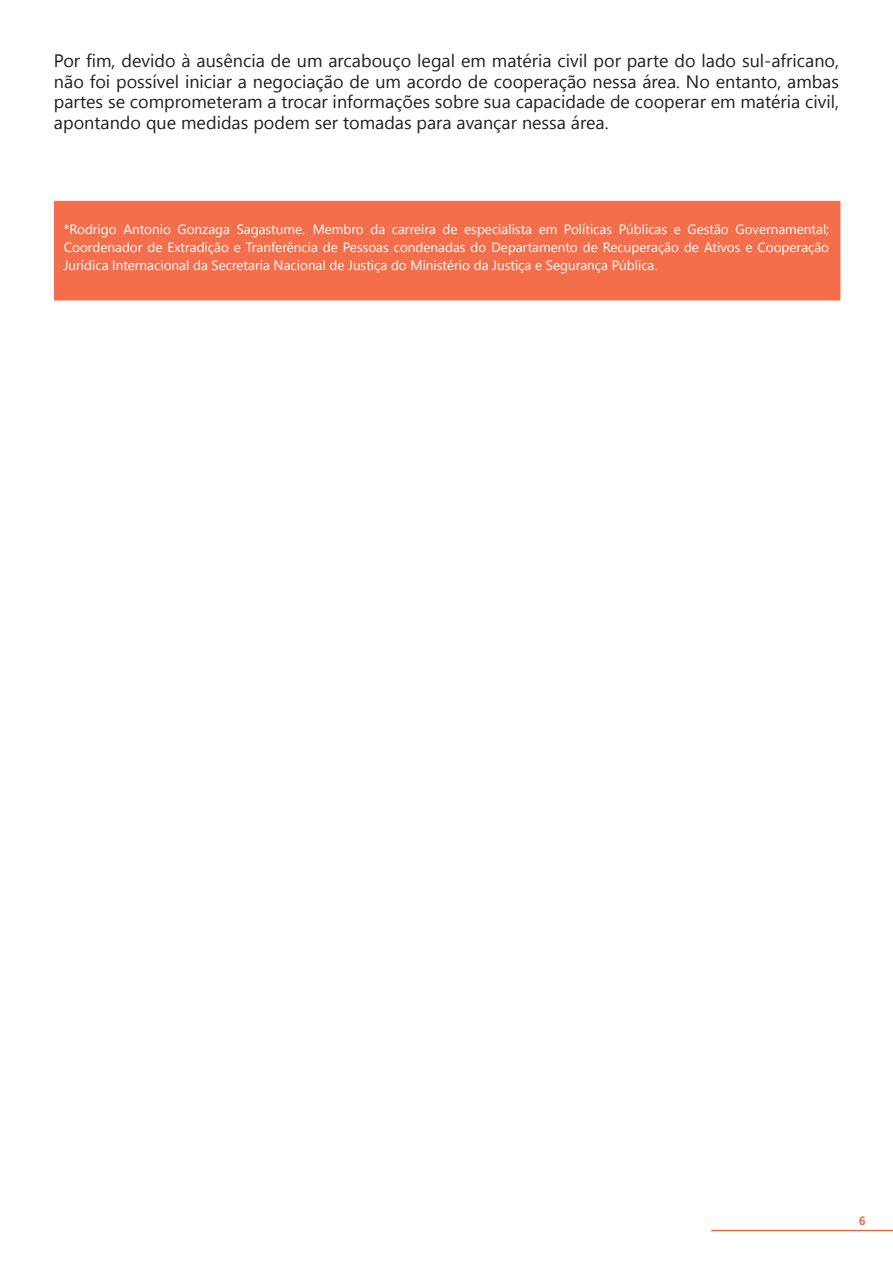
<style>
.page{position:relative;width:893px;height:1263px;background:#fff}
.page>*{position:absolute;margin:0;border:0;box-sizing:border-box;transform-origin:0 0}
.t1{font:18px/20.5px "Segoe UI";color:#231f20;text-align:justify}
.t2{font:13.5px/18px "Segoe UI";color:#fff;text-align:justify}
.t3{font:700 12px "Segoe UI";color:#f36e4b}
.s1{font-size:15px}
</style>
<div class="page">
<hr style="left:711px;top:1230px;width:182px;height:1px;background:#f0642e">
<div style="left:54px;top:201px;width:786px;height:99px;background:#f36e4b"></div>
<p class="t1" style="left:54px;top:50px;width:786px">Por fim, devido à ausência de um arcabouço legal em matéria civil por parte do lado sul-africano, não foi possível iniciar a negociação de um acordo de cooperação nessa área. No entanto, ambas partes se comprometeram a trocar informações sobre sua capacidade de cooperar em matéria civil, apontando que medidas podem ser tomadas para avançar nessa área.</p>
<p class="t2" style="left:64px;top:220px;width:767px">*Rodrigo Antonio Gonzaga Sagastume<span class="s1">.</span> Membro da carreira de especialista em Políticas Públicas e Gestão Governamental; Coordenador de Extradição e Tranferência de Pessoas condenadas do Departamento de Recuperação de Ativos e Cooperação Jurídica Internacional da Secretaria Nacional de Justiça do Ministério da Justiça e Segurança Pública.</p>
<p class="t3" style="left:859px;top:1211px;width:8px">6</p>
</div>
